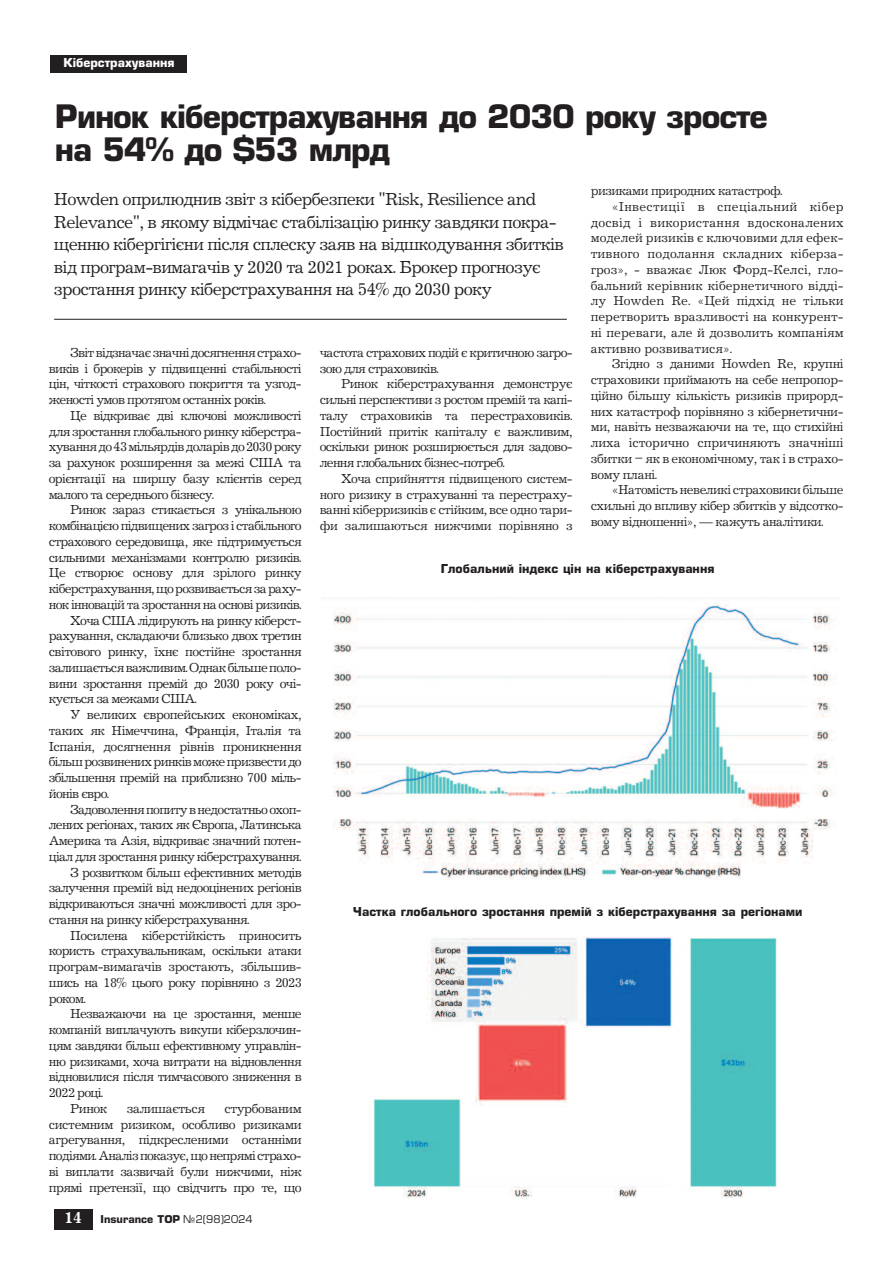
<style>
.page{position:relative;width:893px;height:1263px;background:#fff}
.page>*{position:absolute;margin:0;border:0;box-sizing:border-box;transform-origin:0 0}
.t1{font:700 31.5px/33px "Europe";letter-spacing:-.035em;color:#231f20}
.t2{font:18px/22.5px "Journal C";letter-spacing:-.035em;color:#231f20}
.t3{font:13.5px/15.8px "Journal C";letter-spacing:-.055em;color:#231f20;text-align:justify}
.t4{font:13.5px "Journal C";letter-spacing:-.03em;color:#231f20}
.t5{font:13.5px "Journal C";letter-spacing:-.035em;color:#231f20}
.t6{font:13.35px/15.8px "Journal C";letter-spacing:-.02em;color:#231f20;text-align:justify}
.t7{font:13.35px "Journal C";color:#231f20}
.t8{font:13.35px "Journal C";letter-spacing:.015em;color:#231f20}
.t9{font:13.35px "Journal C";letter-spacing:.01em;color:#231f20}
.t10{font:13.35px "Journal C";letter-spacing:.02em;color:#231f20}
.t11{font:700 12px "Europe";color:#231f20}
.t12{font:700 12px "Europe";color:#fff}
.t13{font:700 10.5px "Europe";color:#231f20}
.s1{font-family:"Journal C";font-size:16.5px;color:#fff}
.s2{font-weight:400}
</style>
<div class="page">
<div style="left:54px;top:1209px;width:38px;height:20px;background:#231f20"></div>
<hr style="left:54px;top:319px;width:513px;height:1px;background:#231f20">
<img style="left:373px;top:936px;width:405px;height:262px">
<img style="left:333px;top:603px;width:502px;height:276px">
<div style="left:51px;top:55px;width:136px;height:18px;background:#231f20"></div>
<p class="t12" style="left:63px;top:58px;width:113px">Кіберстрахування</p>
<h1 class="t1" style="left:55px;top:103px;width:714px">Ринок кіберстрахування до 2030 року зросте на 54% до $53 млрд</h1>
<p class="t2" style="left:54px;top:188px;width:512px">Howden оприлюднив звіт з кібербезпеки "Risk, Resilience and Relevance", в якому відмічає стабілізацію ринку завдяки покра&shy;щенню кібергігієни після сплеску заяв на відшкодування збитків від програм-вимагачів у 2020 та 2021 роках. Брокер прогнозує зростання ринку кіберстрахування на 54% до 2030 року</p>
<p class="t6" style="left:591px;top:183px;width:193px">ризиками природних катастроф.</p>
<p class="t10" style="left:612px;top:198px;width:233px">«Інвестиції в спеціальний кібер</p>
<p class="t8" style="left:591px;top:214px;width:254px">досвід і використання вдосконалених</p>
<p class="t7" style="left:591px;top:230px;width:254px">моделей ризиків є ключовими для ефек-</p>
<p class="t9" style="left:591px;top:246px;width:254px">тивного подолання складних кіберза-</p>
<p class="t7" style="left:591px;top:261px;width:254px">гроз», - вважає Люк Форд-Келсі, гло-</p>
<p class="t7" style="left:591px;top:277px;width:254px">бальний керівник кібернетичного відді-</p>
<p class="t7" style="left:591px;top:293px;width:254px">лу Howden Re. «Цей підхід не тільки</p>
<p class="t7" style="left:591px;top:309px;width:254px">перетворить вразливості на конкурент-</p>
<p class="t7" style="left:591px;top:324px;width:254px">ні переваги, але й дозволить компаніям</p>
<p class="t7" style="left:591px;top:340px;width:143px">активно розвиватися».</p>
<p class="t6" style="left:612px;top:356px;width:233px">Згідно з даними Howden Re, крупні</p>
<p class="t6" style="left:591px;top:372px;width:254px">страховики приймають на себе непропор-</p>
<p class="t6" style="left:591px;top:387px;width:254px">ційно більшу кількість ризиків прирорд-</p>
<p class="t6" style="left:591px;top:403px;width:254px">них катастроф порівняно з кібернетични-</p>
<p class="t6" style="left:591px;top:419px;width:254px">ми, навіть незважаючи на те, що стихійні</p>
<p class="t6" style="left:591px;top:435px;width:254px">лиха історично спричиняють значніші</p>
<p class="t6" style="left:591px;top:450px;width:254px">збитки – як в економічному, так і в страхо-</p>
<p class="t6" style="left:591px;top:466px;width:68px">вому плані.</p>
<p class="t6" style="left:612px;top:482px;width:233px">«Натомість невеликі страховики більше</p>
<p class="t6" style="left:591px;top:498px;width:254px">схильні до впливу кібер збитків у відсотко-</p>
<p class="t6" style="left:591px;top:513px;width:234px">вому відношенні», — кажуть аналітики.</p>
<p class="t3" style="left:49px;top:344px;width:254px;text-indent:21px">Звітвідзначаєзначні досягненнястрахо&shy;виків і брокерів у підвищенні стабільності цін, чіткості страхового покриття та узгод&shy;женості умов протягом останніх років.</p>
<p class="t3" style="left:49px;top:407px;width:254px;text-indent:21px">Це відкриває дві ключові можливості для зростання глобального ринку кіберстра&shy;хуваннядо43мільярдівдоларівдо2030року за рахунок розширення за межі США та орієнтації на ширшу базу клієнтів серед малого та середнього бізнесу.</p>
<p class="t3" style="left:70px;top:502px;width:233px">Ринок зараз стикається з унікальною</p>
<p class="t3" style="left:49px;top:517px;width:254px">комбінацією підвищених загроз і стабільного</p>
<p class="t3" style="left:49px;top:533px;width:254px">страхового середовища, яке підтримується</p>
<p class="t3" style="left:49px;top:549px;width:254px">сильними механізмами контролю ризиків.</p>
<p class="t4" style="left:49px;top:565px;width:254px">Це створює основу для зрілого ринку</p>
<p class="t3" style="left:49px;top:580px;width:254px">кіберстрахування,щорозвиваєтьсязараху-</p>
<p class="t3" style="left:49px;top:596px;width:254px">нок інновацій та зростання на основі ризиків.</p>
<p class="t3" style="left:70px;top:612px;width:233px">Хоча США лідирують на ринку кіберст-</p>
<p class="t3" style="left:49px;top:628px;width:254px">рахування, складаючи близько двох третин</p>
<p class="t3" style="left:49px;top:643px;width:254px">світового ринку, їхнє постійне зростання</p>
<p class="t3" style="left:49px;top:659px;width:254px">залишаєтьсяважливим.Однакбільшеполо-</p>
<p class="t3" style="left:49px;top:675px;width:254px">вини зростання премій до 2030 року очі-</p>
<p class="t3" style="left:49px;top:691px;width:150px">кується за межами США.</p>
<p class="t5" style="left:70px;top:706px;width:233px">У великих європейських економіках,</p>
<p class="t3" style="left:49px;top:722px;width:254px">таких як Німеччина, Франція, Італія та</p>
<p class="t4" style="left:49px;top:738px;width:254px">Іспанія, досягнення рівнів проникнення</p>
<p class="t3" style="left:49px;top:754px;width:254px">більш розвинених ринків може призвести до</p>
<p class="t3" style="left:49px;top:769px;width:254px">збільшення премій на приблизно 700 міль-</p>
<p class="t3" style="left:49px;top:785px;width:62px">йонів євро.</p>
<p class="t3" style="left:70px;top:801px;width:233px">Задоволенняпопитувнедостатньоохоп-</p>
<p class="t3" style="left:49px;top:817px;width:254px">лених регіонах, таких як Європа, Латинська</p>
<p class="t3" style="left:49px;top:832px;width:254px">Америка та Азія, відкриває значний потен-</p>
<p class="t3" style="left:49px;top:848px;width:254px">ціал для зростання ринку кіберстрахування.</p>
<p class="t3" style="left:70px;top:864px;width:233px">З розвитком більш ефективних методів</p>
<p class="t3" style="left:49px;top:880px;width:254px">залучення премій від недооцінених регіонів</p>
<p class="t3" style="left:49px;top:895px;width:254px">відкриваються значні можливості для зро-</p>
<p class="t3" style="left:49px;top:911px;width:202px">стання на ринку кіберстрахування.</p>
<p class="t4" style="left:70px;top:927px;width:233px">Посилена кіберстійкість приносить</p>
<p class="t3" style="left:49px;top:943px;width:254px">користь страхувальникам, оскільки атаки</p>
<p class="t5" style="left:49px;top:958px;width:254px">програм-вимагачів зростають, збільшив-</p>
<p class="t3" style="left:49px;top:974px;width:254px">шись на 18% цього року порівняно з 2023</p>
<p class="t3" style="left:49px;top:990px;width:39px">роком.</p>
<p class="t3" style="left:70px;top:1006px;width:233px">Незважаючи на це зростання, менше</p>
<p class="t3" style="left:49px;top:1021px;width:254px">компаній виплачують викупи кіберзлочин-</p>
<p class="t3" style="left:49px;top:1037px;width:254px">цям завдяки більш ефективному управлін-</p>
<p class="t3" style="left:49px;top:1053px;width:254px">ню ризиками, хоча витрати на відновлення</p>
<p class="t3" style="left:49px;top:1069px;width:254px">відновилися після тимчасового зниження в</p>
<p class="t3" style="left:49px;top:1084px;width:56px">2022 році.</p>
<p class="t3" style="left:70px;top:1100px;width:39px">Ринок</p>
<p class="t4" style="left:127px;top:1100px;width:80px">залишається</p>
<p class="t3" style="left:320px;top:344px;width:254px">частота страхових подій є критичною загро&shy;зою для страховиків.</p>
<p class="t3" style="left:320px;top:376px;width:254px;text-indent:21px">Ринок кіберстрахування демонструє сильні перспективи з ростом премій та капі&shy;талу страховиків та перестраховиків.<br>Постійний притік капіталу є важливим, оскільки ринок розширюється для задово&shy;лення глобальних бізнес-потреб.</p>
<p class="t6" style="left:320px;top:470px;width:254px;text-indent:21px">Хоча сприйняття підвищеного систем&shy;ного ризику в страхуванні та перестраху&shy;ванні кіберризиків є стійким, все одно тари&shy;фи залишаються нижчими порівняно з</p>
<p class="t11" style="left:441px;top:564px;width:275px">Глобальний індекс цін на кіберстрахування</p>
<p class="t11" style="left:353px;top:907px;width:451px">Частка глобального зростання премій з кіберстрахування за регіонами</p>
<p class="t3" style="left:49px;top:1100px;width:254px;text-indent:176px">стурбованим системним ризиком, особливо ризиками агрегування, підкресленими останніми подіями.Аналізпоказує,щонепрямістрахо&shy;ві виплати зазвичай були нижчими, ніж прямі претензії, що свідчить про те, що</p>
<p class="t13" style="left:64px;top:1215px;width:190px"><span class="s1">14</span> Insurance TOP <span class="s2">№2(98)2024</span></p>
</div>
